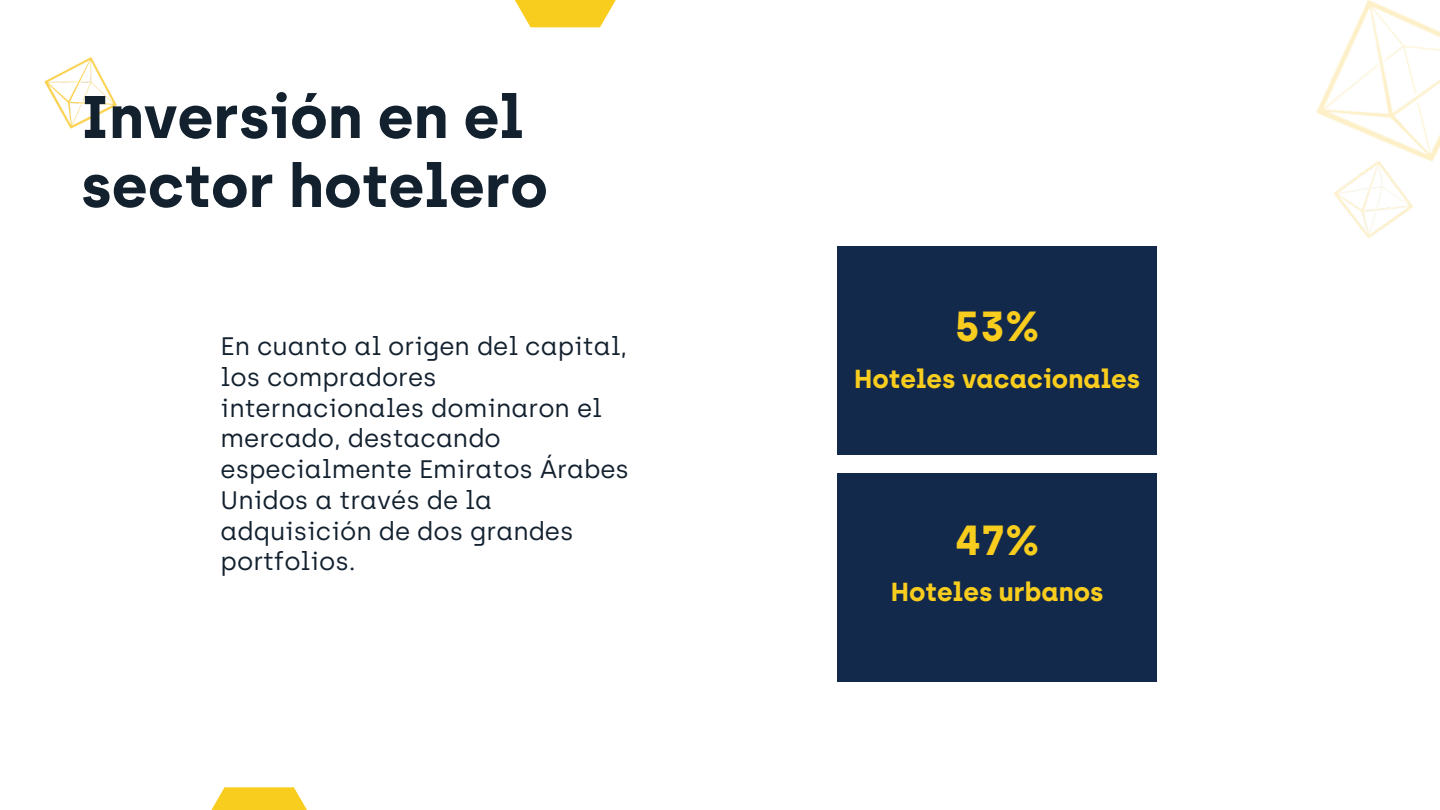
<style>
.page{position:relative;width:1440px;height:810px;background:#fff}
.page>*{position:absolute;margin:0;border:0;box-sizing:border-box;transform-origin:0 0}
.t1{font:700 60px/69px "Archia";color:#13212f}
.t2{font:700 42.1px "Archia";color:#f8cd1e}
.t3{font:700 26px "Archia";color:#f8cd1e}
.t4{font:25.3px/30.8px "Archia";color:#13212f}
</style>
<div class="page">
<svg style="left:515px;top:0;width:101px;height:27px;background:#f9d440"></svg>
<svg style="left:211px;top:787px;width:96px;height:23px;background:#f9d440"></svg>
<img style="left:45px;top:58px;width:72px;height:70px">
<div style="left:837px;top:246px;width:320px;height:209px;background:#13294b"></div>
<div style="left:837px;top:473px;width:320px;height:209px;background:#13294b"></div>
<img style="left:1316px;top:0;width:124px;height:162px">
<img style="left:1330px;top:157px;width:88px;height:82px">
<h1 class="t1" style="left:81px;top:83px;width:469px">Inversión en el sector hotelero</h1>
<p class="t4" style="left:221px;top:331px;width:410px">En cuanto al origen del capital, los compradores internacionales dominaron el mercado, destacando especialmente Emiratos Árabes<br>Unidos a través de la adquisición de dos grandes portfolios.</p>
<h2 class="t2" style="left:955px;top:301px;width:86px">53%</h2>
<p class="t3" style="left:854px;top:363px;width:288px">Hoteles vacacionales</p>
<h2 class="t2" style="left:955px;top:515px;width:86px">47%</h2>
<p class="t3" style="left:891px;top:576px;width:214px">Hoteles urbanos</p>
</div>
